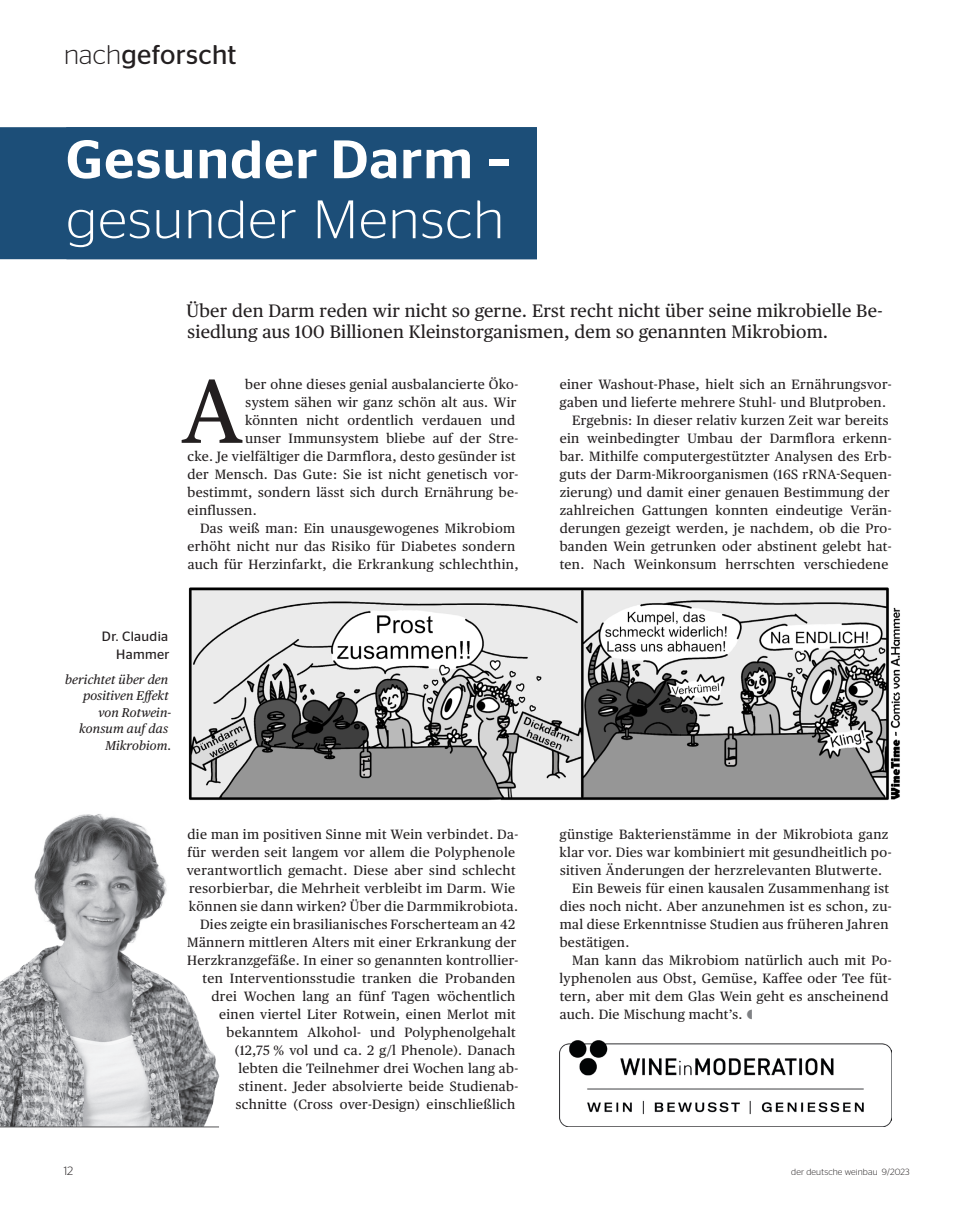
<style>
.page{position:relative;width:957px;height:1212px;background:#fff}
.page>*{position:absolute;margin:0;border:0;box-sizing:border-box;transform-origin:0 0}
.fbsi_initial{font:91.35px "Publico Text";color:#231f20}
.head36_40_med_nach-g{font:300 54px "Stag Sans";letter-spacing:.025em;color:#fff}
.head36_40_med_nach-g-2{font:500 54px "Stag Sans";letter-spacing:.025em;color:#fff}
.t1{font:27px "Stag Sans";letter-spacing:.01em;color:#231f20}
.vo_12_pub{font:18px/21.6px "Publico Text";letter-spacing:.01em;color:#231f20}
.fb{font:13.5px/18px "Publico Text";letter-spacing:.025em;color:#231f20}
.fbsi_initial-2{font:13.5px "Publico Text";letter-spacing:.025em;color:#231f20}
.autor_nachgeforscht{font:13.5px/18px "Stag Sans";letter-spacing:.025em;color:#231f20;text-align:right}
.autor_kommentar_nach{font:italic 12.75px/16.5px "Publico Text";letter-spacing:.01em;color:#231f20;text-align:right}
.t2{font:300 12px "Stag Sans";color:#231f20}
.t3{font:300 9px "Stag Sans";letter-spacing:.015em;color:#231f20}
.s1{font-weight:300}
</style>
<div class="page">
<img style="left:0;top:814px;width:220px;height:312px">
<hr style="left:0;top:1126px;width:219px;height:1px;background:#535355">
<div style="left:0;top:127px;width:537px;height:72px;background:#1c4e78"></div>
<div style="left:0;top:187px;width:537px;height:72px;background:#1c4e78"></div>
<img style="left:188px;top:587px;width:712px;height:214px">
<img style="left:559px;top:1040px;width:332px;height:86px">
<h3 class="t1" style="left:64px;top:39px;width:174px"><span class="s1">nach</span>geforscht</h3>
<p class="head36_40_med_nach-g-2" style="left:66px;top:128px;width:446px">Gesunder Darm –</p>
<p class="head36_40_med_nach-g" style="left:66px;top:190px;width:439px">gesunder Mensch</p>
<p class="vo_12_pub" style="left:187px;top:299px;width:697px">Über den Darm reden wir nicht so gerne. Erst recht nicht über seine mikrobielle Be&shy;siedlung aus 100 Billionen Kleinstorganismen, dem so genannten Mikrobiom.</p>
<p class="fbsi_initial" style="left:182px;top:342px;width:62px">A</p>
<p class="fbsi_initial-2" style="left:245px;top:374px;width:275px">ber ohne dieses genial ausbalancierte Öko-</p>
<p class="fb" style="left:560px;top:374px;width:333px">einer Washout-Phase, hielt sich an Ernährungsvor&shy;gaben und lieferte mehrere Stuhl- und Blutproben.</p>
<p class="fb" style="left:560px;top:410px;width:333px;text-indent:13px">Ergebnis: In dieser relativ kurzen Zeit war bereits ein weinbedingter Umbau der Darmflora erkenn&shy;bar. Mithilfe computergestützter Analysen des Erb&shy;guts der Darm-Mikroorganismen (16S rRNA-Sequen&shy;zierung) und damit einer genauen Bestimmung der zahlreichen Gattungen konnten eindeutige Verän&shy;derungen gezeigt werden, je nachdem, ob die Pro&shy;banden Wein getrunken oder abstinent gelebt hat&shy;ten. Nach Weinkonsum herrschten verschiedene</p>
<p class="fbsi_initial-2" style="left:246px;top:392px;width:272px">system sähen wir ganz schön alt aus. Wir</p>
<p class="fbsi_initial-2" style="left:245px;top:410px;width:272px">könnten nicht ordentlich verdauen und</p>
<p class="fbsi_initial-2" style="left:245px;top:428px;width:275px">unser Immunsystem bliebe auf der Stre-</p>
<p class="fbsi_initial-2" style="left:188px;top:446px;width:330px">cke. Je vielfältiger die Darmflora, desto gesünder ist</p>
<p class="fbsi_initial-2" style="left:187px;top:464px;width:332px">der Mensch. Das Gute: Sie ist nicht genetisch vor-</p>
<p class="fbsi_initial-2" style="left:188px;top:482px;width:332px">bestimmt, sondern lässt sich durch Ernährung be-</p>
<p class="fbsi_initial-2" style="left:188px;top:500px;width:71px">einflussen.</p>
<p class="fb" style="left:188px;top:518px;width:332px;text-indent:12px">Das weiß man: Ein unausgewogenes Mikrobiom erhöht nicht nur das Risiko für Diabetes sondern auch für Herzinfarkt, die Erkrankung schlechthin,</p>
<p class="autor_nachgeforscht" style="left:102px;top:627px;width:69px">Dr. Claudia<br>Hammer</p>
<p class="autor_kommentar_nach" style="left:65px;top:670px;width:108px">berichtet über den positiven Effekt von Rotwein&shy;konsum auf das<br>Mikrobiom.</p>
<p class="fb" style="left:187px;top:824px;width:333px">die man im positiven Sinne mit Wein verbindet. Da&shy;für werden seit langem vor allem die Polyphenole verantwortlich gemacht. Diese aber sind schlecht resorbierbar, die Mehrheit verbleibt im Darm. Wie können sie dann wirken? Über die Darmmikrobiota.</p>
<p class="fb" style="left:187px;top:914px;width:332px;text-align:right">Dies zeigte ein brasilianisches Forscherteam an 42<br>Männern mittleren Alters mit einer Erkrankung der Herzkranzgefäße. In einer so genannten kontrollier&shy;ten Interventionsstudie tranken die Probanden drei Wochen lang an fünf Tagen wöchentlich einen viertel Liter Rotwein, einen Merlot mit bekanntem Alkohol- und Polyphenolgehalt<br>(12,75 % vol und ca. 2 g/l Phenole). Danach<br>lebten die Teilnehmer drei Wochen lang ab&shy;stinent. Jeder absolvierte beide Studienab&shy;schnitte (Cross over-Design) einschließlich</p>
<p class="fb" style="left:559px;top:824px;width:333px">günstige Bakterienstämme in der Mikrobiota ganz klar vor. Dies war kombiniert mit gesundheitlich po&shy;sitiven Änderungen der herzrelevanten Blutwerte.</p>
<p class="fb" style="left:560px;top:878px;width:333px;text-indent:13px">Ein Beweis für einen kausalen Zusammenhang ist dies noch nicht. Aber anzunehmen ist es schon, zu&shy;mal diese Erkenntnisse Studien aus früheren Jahren bestätigen.</p>
<p class="fb" style="left:559px;top:950px;width:333px;text-indent:13px">Man kann das Mikrobiom natürlich auch mit Po&shy;lyphenolen aus Obst, Gemüse, Kaffee oder Tee füt&shy;tern, aber mit dem Glas Wein geht es anscheinend auch. Die Mischung macht’s.</p>
<p class="t2" style="left:64px;top:1164px;width:11px">12</p>
<p class="t3" style="left:791px;top:1167px;width:120px">der deutsche weinbau 9/2023</p>
</div>
